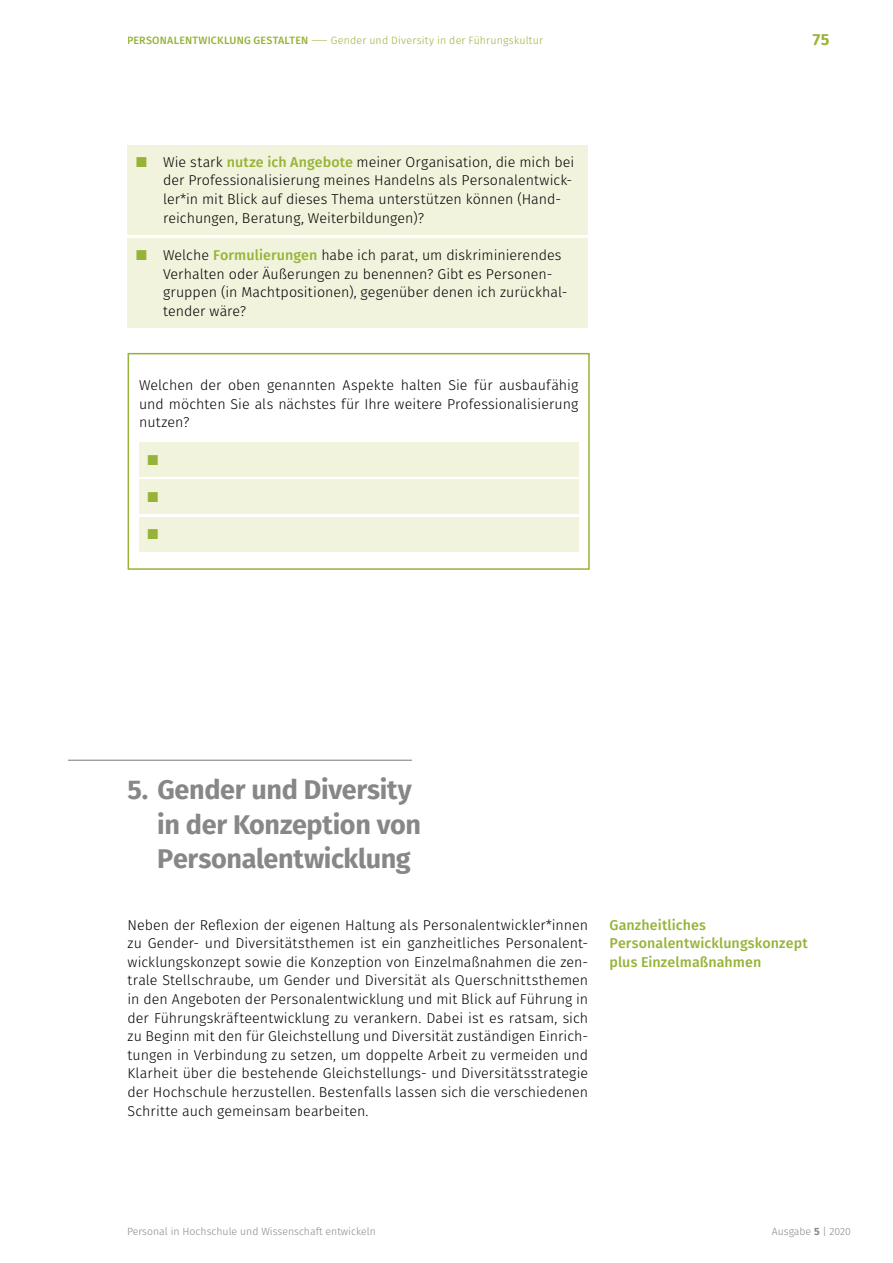
<style>
.page{position:relative;width:893px;height:1263px;background:#fff}
.page>*{position:absolute;margin:0;border:0;box-sizing:border-box;transform-origin:0 0}
.t1{font:700 27px/34.5px "Fira Sans";letter-spacing:-.015em;color:#878787}
.t2{font:700 15.6px "Fira Sans";color:#96b337}
.t3{font:300 14.25px/18.6px "Fira Sans";letter-spacing:.005em;color:#000}
.t4{font:500 14.25px/18.6px "Fira Sans";letter-spacing:.01em;color:#96b337}
.t5{font:500 14.25px "ITC Zapf Dingbats";color:#96b337}
.t6{font:300 10.65px "Fira Sans";letter-spacing:.015em;color:#96b337;scale:2 1}
.t7{font:300 10.5px "Fira Sans";color:#878787}
.s1{font-weight:500}
.s2{color:#96b337}
.s3{font-weight:500;color:#96b337}
.s4{font-weight:700}
</style>
<div class="page">
<div style="left:128px;top:145px;width:460px;height:90px;background:#f1f3dc"></div>
<div style="left:128px;top:238px;width:460px;height:90px;background:#f1f3dc"></div>
<div style="left:139px;top:443px;width:439px;height:34px;background:#f1f3dc"></div>
<div style="left:139px;top:480px;width:439px;height:34px;background:#f1f3dc"></div>
<div style="left:139px;top:517px;width:439px;height:34px;background:#f1f3dc"></div>
<div style="left:128px;top:353px;width:462px;height:217px;border:2px solid #96b337"></div>
<hr style="left:68px;top:760px;width:344px;height:1px;background:#878787">
<p class="t6" style="left:127px;top:33px;width:209px"><span class="s1">PERSONALENTWICKLUNG GESTALTEN</span> — Gender und Diversity in der Führungskultur</p>
<p class="t2" style="left:812px;top:28px;width:19px">75</p>
<p class="t3" style="left:163px;top:153px;width:413px;text-indent:-27px"><span class="s2">■</span> Wie stark <span class="s3">nutze ich Angebote</span> meiner Organisation, die mich bei der Professionalisierung meines Handelns als Personalentwick&shy;ler*in mit Blick auf dieses Thema unterstützen können (Hand&shy;reichungen, Beratung, Weiterbildungen)?</p>
<p class="t3" style="left:163px;top:246px;width:406px;text-indent:-27px"><span class="s2">■</span> Welche <span class="s3">Formulierungen</span> habe ich parat, um diskriminierendes Verhalten oder Äußerungen zu benennen? Gibt es Personen&shy;gruppen (in Machtpositionen), gegenüber denen ich zurückhal&shy;tender wäre?</p>
<p class="t3" style="left:139px;top:376px;width:441px;text-align:justify">Welchen der oben genannten Aspekte halten Sie für ausbaufähig und möchten Sie als nächstes für Ihre weitere Professionalisierung nutzen?</p>
<p class="t5" style="left:148px;top:453px;width:12px">■</p>
<p class="t5" style="left:148px;top:490px;width:12px">■</p>
<p class="t5" style="left:148px;top:527px;width:12px">■</p>
<h1 class="t1" style="left:157px;top:772px;width:265px;text-indent:-30px">5. Gender und Diversity in der Konzeption von<br>Personalentwicklung</h1>
<p class="t3" style="left:128px;top:915px;width:462px;text-align:justify">Neben der Reflexion der eigenen Haltung als Personalentwickler*innen zu Gender- und Diversitätsthemen ist ein ganzheitliches Personalent&shy;wicklungskonzept sowie die Konzeption von Einzelmaßnahmen die zen&shy;trale Stellschraube, um Gender und Diversität als Querschnittsthemen in den Angeboten der Personalentwicklung und mit Blick auf Führung in der Führungskräfteentwicklung zu verankern. Dabei ist es ratsam, sich zu Beginn mit den für Gleichstellung und Diversität zuständigen Einrich&shy;tungen in Verbindung zu setzen, um doppelte Arbeit zu vermeiden und Klarheit über die bestehende Gleichstellungs- und Diversitätsstrategie der Hochschule herzustellen. Bestenfalls lassen sich die verschiedenen Schritte auch gemeinsam bearbeiten.</p>
<p class="t4" style="left:609px;top:914px;width:200px">Ganzheitliches<br>Personalentwicklungskonzept plus Einzelmaßnahmen</p>
<p class="t7" style="left:127px;top:1224px;width:250px">Personal in Hochschule und Wissenschaft entwickeln</p>
<p class="t7" style="left:772px;top:1224px;width:81px">Ausgabe <span class="s4">5</span> | 2020</p>
</div>
